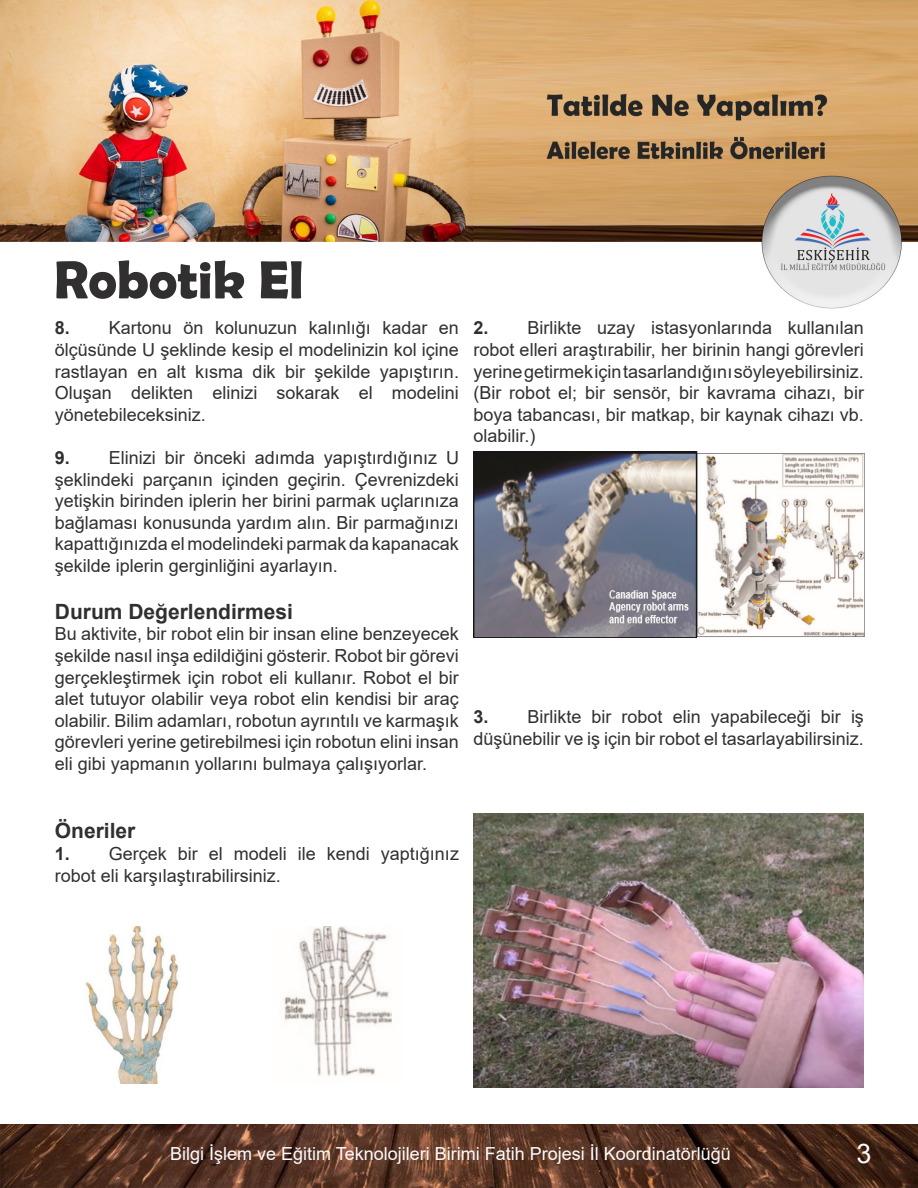
<style>
.page{position:relative;width:918px;height:1188px;background:#fff}
.page>*{position:absolute;margin:0;border:0;box-sizing:border-box;transform-origin:0 0}
.t1{font:700 54px "Berlin Sans FB Demi";color:#312f30}
.t2{font:27px "Arial";color:#fafafa}
.t3{font:700 21px "Arial";color:#312f30}
.t4{font:18px/21.6px "Arial";color:#312f30;text-align:justify}
.t5{font:18px "Arial";color:#fcfcfc}
.s1{font-weight:700}
</style>
<div class="page">
<img style="left:0;top:0;width:918px;height:309px">
<img style="left:0;top:1124px;width:918px;height:64px">
<img style="left:85px;top:927px;width:94px;height:157px">
<img style="left:284px;top:927px;width:108px;height:149px">
<img style="left:473px;top:452px;width:392px;height:185px">
<img style="left:473px;top:814px;width:391px;height:273px">
<p class="t1" style="left:54px;top:248px;width:251px">Robotik El</p>
<p class="t4" style="left:55px;top:317px;width:406px"><span class="s1">8.</span> Kartonu ön kolunuzun kalınlığı kadar en ölçüsünde U şeklinde kesip el modelinizin kol içine rastlayan en alt kısma dik bir şekilde yapıştırın.<br>Oluşan delikten elinizi sokarak el modelini yönetebileceksiniz.</p>
<p class="t4" style="left:55px;top:447px;width:406px"><span class="s1">9.</span> Elinizi bir önceki adımda yapıştırdığınız U şeklindeki parçanın içinden geçirin. Çevrenizdeki yetişkin birinden iplerin her birini parmak uçlarınıza bağlaması konusunda yardım alın. Bir parmağınızı kapattığınızda el modelindeki parmak da kapanacak şekilde iplerin gerginliğini ayarlayın.</p>
<p class="t3" style="left:55px;top:597px;width:240px">Durum Değerlendirmesi</p>
<p class="t4" style="left:55px;top:623px;width:406px">Bu aktivite, bir robot elin bir insan eline benzeyecek şekilde nasıl inşa edildiğini gösterir. Robot bir görevi gerçekleştirmek için robot eli kullanır. Robot el bir alet tutuyor olabilir veya robot elin kendisi bir araç olabilir. Bilim adamları, robotun ayrıntılı ve karmaşık görevleri yerine getirebilmesi için robotun elini insan eli gibi yapmanın yollarını bulmaya çalışıyorlar.</p>
<p class="t4" style="left:473px;top:317px;width:392px"><span class="s1">2.</span> Birlikte uzay istasyonlarında kullanılan robot elleri araştırabilir, her birinin hangi görevleri yerine getirmek için tasarlandığını söyleyebilirsiniz. (Bir robot el; bir sensör, bir kavrama cihazı, bir boya tabancası, bir matkap, bir kaynak cihazı vb. olabilir.)</p>
<p class="t4" style="left:473px;top:706px;width:392px"><span class="s1">3.</span> Birlikte bir robot elin yapabileceği bir iş düşünebilir ve iş için bir robot el tasarlayabilirsiniz.</p>
<p class="t3" style="left:55px;top:816px;width:82px">Öneriler</p>
<p class="t4" style="left:55px;top:843px;width:406px"><span class="s1">1.</span> Gerçek bir el modeli ile kendi yaptığınız robot eli karşılaştırabilirsiniz.</p>
<p class="t5" style="left:170px;top:1142px;width:562px">Bilgi İşlem ve Eğitim Teknolojileri Birimi Fatih Projesi İl Koordinatörlüğü</p>
<h2 class="t2" style="left:856px;top:1135px;width:17px">3</h2>
</div>
